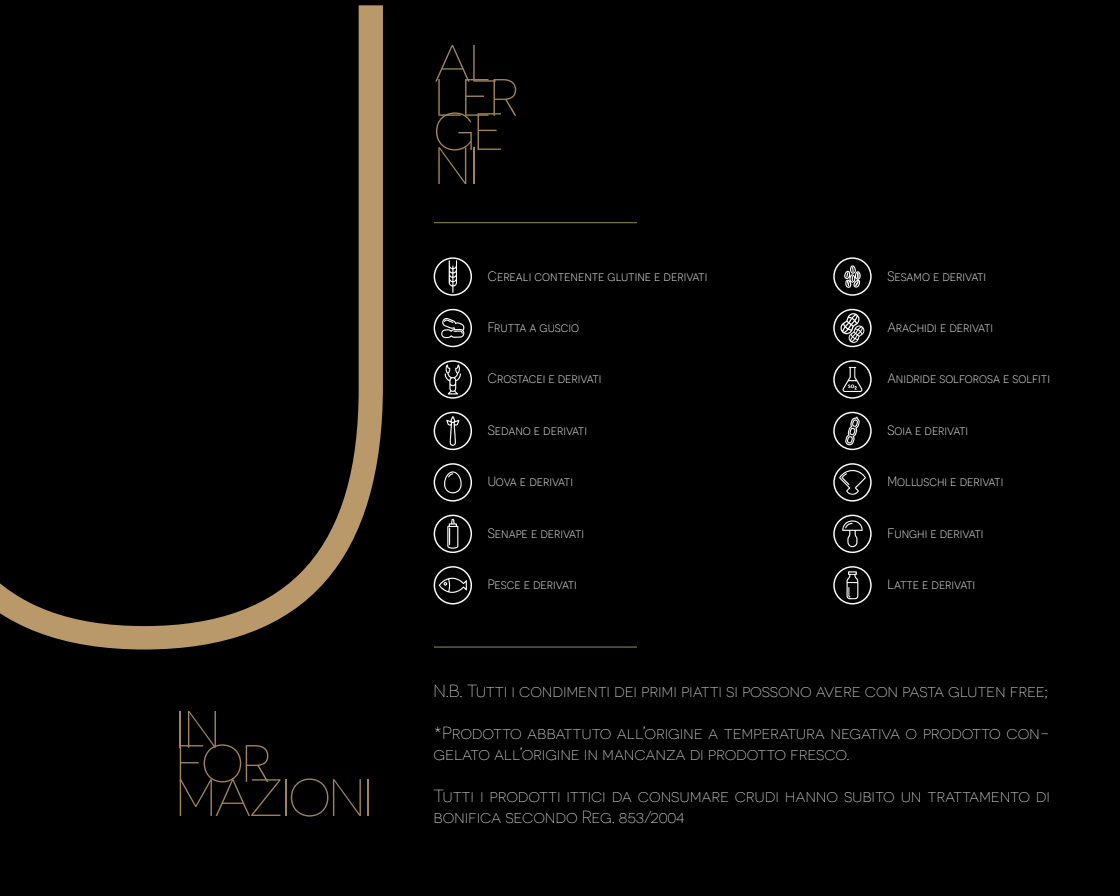
<style>
.page{position:relative;width:1120px;height:896px;background:#000}
.page>*{position:absolute;margin:0;border:0;box-sizing:border-box;transform-origin:0 0}
.t1{font:200 904.84px "Novecentosanswide";color:#b9986a}
.t2{font:200 52.5px "Novecentosanswide";letter-spacing:-.05em;color:#a2855b}
.t3{font:200 17.5px/21px "Novecentosanswide";letter-spacing:-.01em;color:#fff}
.t4{font:300 13.56px "Novecentosans";color:#fff}
</style>
<div class="page">
<hr style="left:434px;top:647px;width:203px;height:1px;background:#a2855b">
<hr style="left:434px;top:222px;width:203px;height:1px;background:#a2855b">
<svg style="left:434px;top:412px;width:38px;height:38px"></svg>
<svg style="left:434px;top:360px;width:38px;height:39px"></svg>
<svg style="left:434px;top:309px;width:38px;height:38px"></svg>
<svg style="left:434px;top:257px;width:38px;height:39px"></svg>
<svg style="left:434px;top:463px;width:38px;height:39px"></svg>
<svg style="left:434px;top:566px;width:38px;height:39px"></svg>
<svg style="left:434px;top:515px;width:38px;height:38px"></svg>
<svg style="left:833px;top:309px;width:39px;height:38px"></svg>
<svg style="left:833px;top:566px;width:39px;height:39px"></svg>
<svg style="left:833px;top:257px;width:39px;height:39px"></svg>
<svg style="left:833px;top:463px;width:39px;height:39px"></svg>
<svg style="left:833px;top:412px;width:39px;height:38px"></svg>
<svg style="left:833px;top:360px;width:39px;height:39px"></svg>
<svg style="left:833px;top:515px;width:39px;height:38px"></svg>
<h1 class="t1" style="left:-166px;top:-191px;width:623px">U</h1>
<h2 class="t2" style="left:175px;top:700px;width:47px">IN</h2>
<h2 class="t2" style="left:175px;top:734px;width:98px">FOR</h2>
<h2 class="t2" style="left:175px;top:768px;width:200px">MAZIONI</h2>
<h2 class="t2" style="left:434px;top:34px;width:66px">AL</h2>
<h2 class="t2" style="left:434px;top:68px;width:87px">LER</h2>
<h2 class="t2" style="left:434px;top:102px;width:72px">GE</h2>
<h2 class="t2" style="left:434px;top:136px;width:47px">NI</h2>
<p class="t4" style="left:488px;top:268px;width:221px">Cereali contenente glutine e derivati</p>
<p class="t4" style="left:887px;top:268px;width:100px">Sesamo e derivati</p>
<p class="t4" style="left:488px;top:320px;width:93px">Frutta a guscio</p>
<p class="t4" style="left:887px;top:320px;width:107px">Arachidi e derivati</p>
<p class="t4" style="left:488px;top:371px;width:115px">Crostacei e derivati</p>
<p class="t4" style="left:887px;top:371px;width:164px">Anidride solforosa e solfiti</p>
<p class="t4" style="left:488px;top:422px;width:101px">Sedano e derivati</p>
<p class="t4" style="left:887px;top:422px;width:82px">Soia e derivati</p>
<p class="t4" style="left:488px;top:474px;width:87px">Uova e derivati</p>
<p class="t4" style="left:887px;top:474px;width:117px">Molluschi e derivati</p>
<p class="t4" style="left:488px;top:525px;width:98px">Senape e derivati</p>
<p class="t4" style="left:887px;top:525px;width:98px">Funghi e derivati</p>
<p class="t4" style="left:488px;top:577px;width:91px">Pesce e derivati</p>
<p class="t4" style="left:887px;top:577px;width:89px">Latte e derivati</p>
<p class="t3" style="left:434px;top:681px;width:616px">N.B. Tutti i condimenti dei primi piatti si possono avere con pasta gluten free;</p>
<p class="t3" style="left:434px;top:723px;width:618px">*Prodotto abbattuto all’origine a temperatura negativa o prodotto con&shy;gelato all’origine in mancanza di prodotto fresco.</p>
<p class="t3" style="left:434px;top:786px;width:618px">Tutti i prodotti ittici da consumare crudi hanno subito un trattamento di bonifica secondo Reg. 853/2004</p>
</div>
